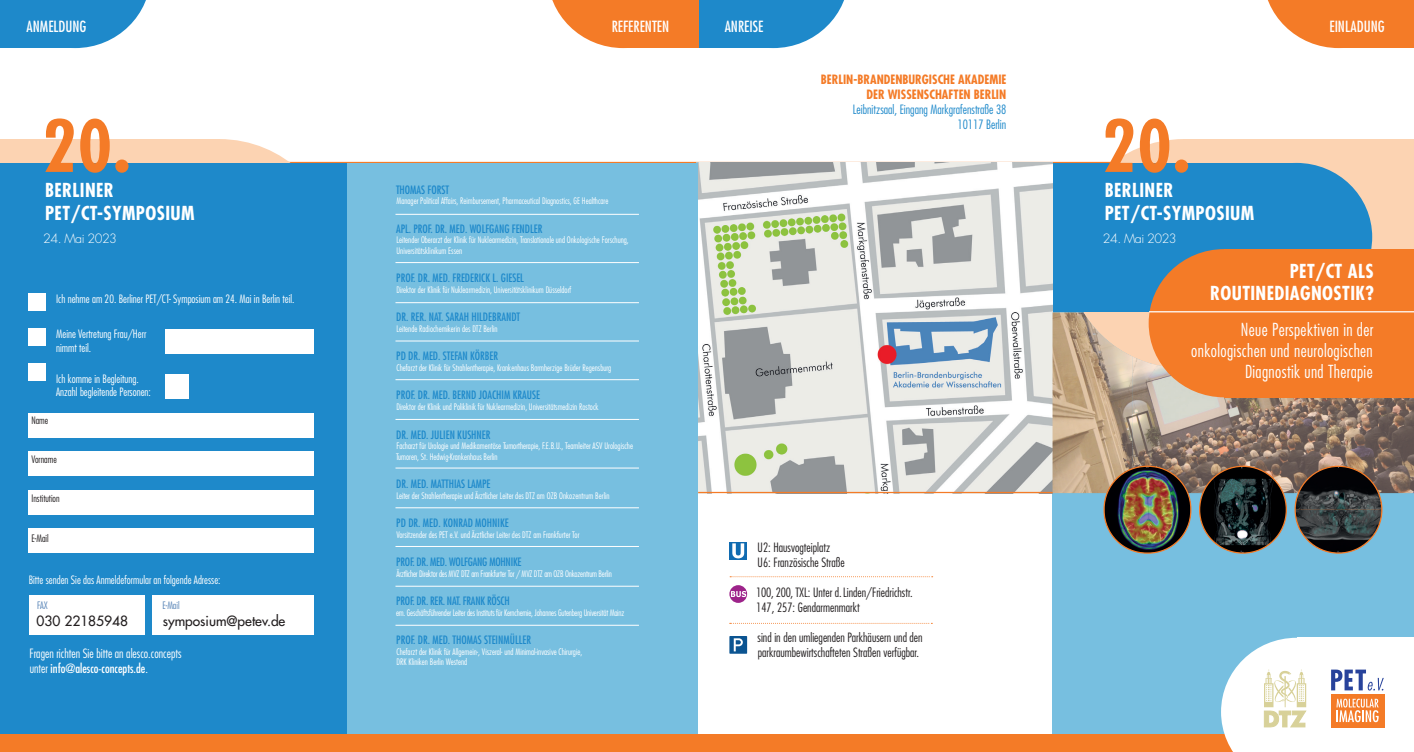
<style>
.page{position:relative;width:1414px;height:752px;background:#fff}
.page>*{position:absolute;margin:0;border:0;box-sizing:border-box;transform-origin:0 0}
.t1{font:700 condensed 69.62px "Futura Std";color:#f47b27}
.t2{font:700 condensed 18.75px/22.5px "Futura Std";letter-spacing:.02em;color:#fff}
.t3{font:300 condensed 17.5px/21px "Futura Std";letter-spacing:.02em;color:#fff;text-align:right}
.t4{font:condensed 15px "Futura Std";color:#fff}
.t5{font:500 13.75px "Futura Std";color:#231f20}
.t6{font:300 condensed 12.5px/15px "Futura Std";color:#231f20}
.t7{font:300 condensed 12.5px/15px "Futura Std";color:#fff}
.t8{font:700 condensed 12.5px/15px "Futura Std";color:#f47b27;text-align:right}
.t9{font:300 condensed 12.5px/15px "Futura Std";color:#1e89ca;text-align:right}
.t10{font:300 12.5px "Futura Std";letter-spacing:-.04em;color:#fff}
.t11{font:condensed 11.25px "Futura Std";color:#1e89ca}
.t12{font:300 condensed 11.25px/13.5px "Futura Std";color:#fff}
.t13{font:condensed 11.25px "Futura Std";letter-spacing:-.02em;color:#1e89ca}
.t14{font:300 condensed 10px "Futura Std";color:#231f20}
.t15{font:300 condensed 10px "Futura Std";color:#5683b6}
.t16{font:300 condensed 8.75px/10.5px "Futura Std";color:#fff}
.t17{font:300 condensed 8.75px "Futura Std";letter-spacing:-.02em;color:#fff}
.s1{font-weight:400}
</style>
<div class="page">
<hr style="left:286px;top:162px;width:826px;height:1px;background:#f47b27">
<div style="left:0;top:139px;width:219px;height:229px;background:#fcd3b2"></div>
<div style="left:102px;top:139px;width:234px;height:229px;background:#fcd3b2;border-radius:50%"></div>
<div style="left:1052px;top:312px;width:362px;height:422px;background:#77bfe0"></div>
<div style="left:1184px;top:139px;width:230px;height:229px;background:#fcd3b2"></div>
<div style="left:1067px;top:139px;width:234px;height:229px;background:#fcd3b2;border-radius:50%"></div>
<div style="left:1052px;top:163px;width:244px;height:148px;background:#1e89ca"></div>
<div style="left:1221px;top:163px;width:151px;height:148px;background:#1e89ca;border-radius:50%"></div>
<div style="left:0;top:163px;width:347px;height:571px;background:#1e89ca"></div>
<img style="left:698px;top:163px;width:354px;height:328px">
<div style="left:347px;top:163px;width:351px;height:571px;background:#77bfe0"></div>
<svg style="left:1267px;top:0;width:147px;height:48px;background:#f58d44"></svg>
<div style="left:729px;top:541px;width:18px;height:18px;background:#106bb1"></div>
<svg style="left:732px;top:543px;width:12px;height:15px"></svg>
<svg style="left:729px;top:585px;width:18px;height:17px"></svg>
<svg style="left:731px;top:590px;width:15px;height:6px"></svg>
<div style="left:729px;top:635px;width:18px;height:18px;background:#0b5491"></div>
<svg style="left:734px;top:638px;width:9px;height:13px"></svg>
<hr style="left:395px;top:214px;width:244px;height:1px;background:#fff">
<hr style="left:395px;top:262px;width:244px;height:1px;background:#fff">
<hr style="left:395px;top:302px;width:244px;height:1px;background:#fff">
<hr style="left:395px;top:340px;width:244px;height:1px;background:#fff">
<hr style="left:395px;top:379px;width:244px;height:1px;background:#fff">
<hr style="left:395px;top:419px;width:244px;height:1px;background:#fff">
<hr style="left:395px;top:507px;width:244px;height:1px;background:#fff">
<hr style="left:395px;top:546px;width:244px;height:1px;background:#fff">
<div style="left:29px;top:294px;width:17px;height:17px;background:#fff"></div>
<div style="left:29px;top:328px;width:17px;height:18px;background:#fff"></div>
<div style="left:29px;top:363px;width:17px;height:17px;background:#fff"></div>
<div style="left:28px;top:528px;width:286px;height:24px;background:#fff"></div>
<div style="left:28px;top:489px;width:286px;height:25px;background:#fff"></div>
<div style="left:28px;top:451px;width:286px;height:25px;background:#fff"></div>
<div style="left:28px;top:413px;width:286px;height:24px;background:#fff"></div>
<div style="left:29px;top:595px;width:115px;height:39px;background:#fff"></div>
<div style="left:153px;top:595px;width:161px;height:39px;background:#fff"></div>
<div style="left:165px;top:328px;width:149px;height:25px;background:#fff"></div>
<div style="left:165px;top:373px;width:24px;height:25px;background:#fff"></div>
<svg style="left:730px;top:576px;width:203px;height:1px"></svg>
<svg style="left:730px;top:622px;width:202px;height:1px"></svg>
<div style="left:0;top:734px;width:1414px;height:17px;background:#f47b27"></div>
<div style="left:1296px;top:637px;width:118px;height:114px;background:#fff"></div>
<svg style="left:1221px;top:637px;width:163px;height:114px"></svg>
<svg style="left:1052px;top:493px;width:362px;height:1px"></svg>
<img style="left:1052px;top:312px;width:80px;height:181px">
<img style="left:1132px;top:368px;width:121px;height:88px">
<img style="left:1253px;top:397px;width:121px;height:59px">
<img style="left:1374px;top:397px;width:40px;height:96px">
<img style="left:1132px;top:456px;width:242px;height:37px">
<svg style="left:1084px;top:312px;width:79px;height:56px"></svg>
<div style="left:1224px;top:249px;width:190px;height:148px;background:#f47b27"></div>
<div style="left:1148px;top:249px;width:152px;height:148px;background:#f47b27;border-radius:50%"></div>
<hr style="left:1149px;top:311px;width:265px;height:1px;background:#fff">
<img style="left:1104px;top:466px;width:87px;height:86px">
<div style="left:1103px;top:465px;width:88px;height:88px;border:1px solid #f47b27;border-radius:43px"></div>
<img style="left:1199px;top:466px;width:87px;height:86px;border-radius:43px">
<img style="left:1295px;top:466px;width:87px;height:86px">
<hr style="left:698px;top:491px;width:354px;height:2px;background:#f47b27">
<svg style="left:552px;top:0;width:292px;height:48px;background:#999289"></svg>
<svg style="left:0;top:0;width:146px;height:48px;background:#3b98d1"></svg>
<hr style="left:395px;top:467px;width:244px;height:1px;background:#fff">
<hr style="left:395px;top:585px;width:244px;height:1px;background:#fff">
<hr style="left:395px;top:624px;width:244px;height:1px;background:#fff">
<h3 class="t4" style="left:27px;top:18px;width:61px">ANMELDUNG</h3>
<h3 class="t4" style="left:612px;top:18px;width:59px">REFERENTEN</h3>
<h3 class="t4" style="left:725px;top:18px;width:40px">ANREISE</h3>
<h1 class="t1" style="left:42px;top:103px;width:90px">20.</h1>
<h3 class="t8" style="left:821px;top:72px;width:187px">BERLIN-BRANDENBURGISCHE AKADEMIE<br>DER WISSENSCHAFTEN BERLIN</h3>
<h3 class="t9" style="left:853px;top:102px;width:155px">Leibnitzsaal, Eingang Markgrafenstraße 38<br>10117 Berlin</h3>
<h2 class="t2" style="left:45px;top:179px;width:151px">BERLINER<br>PET/CT-SYMPOSIUM</h2>
<h3 class="t10" style="left:43px;top:231px;width:75px">24. Mai 2023</h3>
<p class="t12" style="left:56px;top:292px;width:240px">Ich nehme am 20. Berliner PET/CT- Symposium am 24. Mai in Berlin teil.</p>
<p class="t12" style="left:56px;top:327px;width:92px">Meine Vertretung Frau/Herr nimmt teil.</p>
<p class="t12" style="left:56px;top:371px;width:96px">Ich komme in Begleitung.<br>Anzahl begleitende Personen:</p>
<p class="t14" style="left:31px;top:414px;width:18px">Name</p>
<p class="t14" style="left:31px;top:453px;width:27px">Vorname</p>
<p class="t14" style="left:31px;top:492px;width:30px">Institution</p>
<p class="t14" style="left:31px;top:531px;width:19px">E-Mail</p>
<p class="t12" style="left:29px;top:573px;width:193px">Bitte senden Sie das Anmeldeformular an folgende Adresse:</p>
<p class="t15" style="left:37px;top:599px;width:12px">FAX</p>
<p class="t15" style="left:162px;top:599px;width:19px">E-Mail</p>
<h3 class="t5" style="left:37px;top:612px;width:93px">030 22185948</h3>
<h3 class="t5" style="left:163px;top:612px;width:124px">symposium@petev.de</h3>
<h3 class="t7" style="left:29px;top:645px;width:154px">Fragen richten Sie bitte an alesco.concepts unter <span class="s1">info@alesco-concepts.de</span>.</h3>
<p class="t11" style="left:396px;top:183px;width:55px">THOMAS FORST</p>
<p class="t16" style="left:396px;top:196px;width:213px">Manager Political Affairs, Reimbursement, Pharmaceutical Diagnostics, GE Healthcare</p>
<p class="t11" style="left:396px;top:222px;width:148px">APL. PROF. DR. MED. WOLFGANG FENDLER</p>
<p class="t16" style="left:396px;top:235px;width:234px">Leitender Oberarzt der Klinik für Nuklearmedizin, Translationale und Onkologische Forschung,<br>Universitätsklinikum Essen</p>
<p class="t11" style="left:396px;top:271px;width:129px">PROF. DR. MED. FREDERICK L. GIESEL</p>
<p class="t16" style="left:396px;top:284px;width:176px">Direktor der Klinik für Nuklearmedizin, Universitätsklinikum Düsseldorf</p>
<p class="t11" style="left:396px;top:310px;width:125px">DR. RER. NAT. SARAH HILDEBRANDT</p>
<p class="t16" style="left:396px;top:323px;width:103px">Leitende Radiochemikerin des DTZ Berlin</p>
<p class="t11" style="left:396px;top:349px;width:103px">PD DR. MED. STEFAN KÖRBER</p>
<p class="t16" style="left:396px;top:362px;width:216px">Chefarzt der Klinik für Strahlentherapie, Krankenhaus Barmherzige Brüder Regensburg</p>
<p class="t11" style="left:396px;top:388px;width:145px">PROF. DR. MED. BERND JOACHIM KRAUSE</p>
<p class="t16" style="left:396px;top:401px;width:204px">Direktor der Klinik und Poliklinik für Nuklearmedizin, Universitätsmedizin Rostock</p>
<p class="t11" style="left:396px;top:427px;width:96px">DR. MED. JULIEN KUSHNER</p>
<p class="t16" style="left:396px;top:440px;width:238px">Facharzt für Urologie und Medikamentöse Tumortherapie, F.E.B.U., Teamleiter ASV Urologische<br>Tumoren, St. Hedwig-Krankenhaus Berlin</p>
<p class="t11" style="left:396px;top:477px;width:96px">DR. MED. MATTHIAS LAMPE</p>
<p class="t16" style="left:396px;top:490px;width:215px">Leiter der Strahlentherapie und Ärztlicher Leiter des DTZ am OZB Onkozentrum Berlin</p>
<p class="t11" style="left:396px;top:516px;width:114px">PD DR. MED. KONRAD MOHNIKE</p>
<p class="t16" style="left:396px;top:529px;width:185px">Vorsitzender des PET e.V. und Ärztlicher Leiter des DTZ am Frankfurter Tor</p>
<p class="t13" style="left:396px;top:555px;width:127px">PROF. DR. MED. WOLFGANG MOHNIKE</p>
<p class="t17" style="left:396px;top:568px;width:217px">Ärztlicher Direktor des MVZ DTZ am Frankfurter Tor / MVZ DTZ am OZB Onkozentrum Berlin</p>
<p class="t13" style="left:396px;top:594px;width:115px">PROF. DR. RER. NAT. FRANK RÖSCH</p>
<p class="t17" style="left:396px;top:607px;width:230px">em. Geschäftsführender Leiter des Instituts für Kernchemie, Johannes Gutenberg Universität Mainz</p>
<p class="t11" style="left:396px;top:633px;width:136px">PROF. DR. MED. THOMAS STEINMÜLLER</p>
<p class="t16" style="left:396px;top:646px;width:187px">Chefarzt der Klinik für Allgemein-, Viszeral- und Minimal-invasive Chirurgie,<br>DRK Kliniken Berlin Westend</p>
<h3 class="t6" style="left:758px;top:540px;width:88px">U2: Hausvogteiplatz<br>U6: Französische Straße</h3>
<h3 class="t6" style="left:756px;top:585px;width:158px">100, 200, TXL: Unter d. Linden/Friedrichstr.<br>147, 257: Gendarmenmarkt</h3>
<h3 class="t6" style="left:757px;top:630px;width:167px">sind in den umliegenden Parkhäusern und den parkraumbewirtschafteten Straßen verfügbar.</h3>
<h1 class="t1" style="left:1102px;top:103px;width:90px">20.</h1>
<h2 class="t2" style="left:1105px;top:179px;width:151px">BERLINER<br>PET/CT-SYMPOSIUM</h2>
<h3 class="t10" style="left:1103px;top:231px;width:75px">24. Mai 2023</h3>
<h3 class="t4" style="left:1329px;top:18px;width:57px">EINLADUNG</h3>
<h2 class="t2" style="left:1210px;top:259px;width:165px;text-align:right">PET/CT ALS<br>ROUTINEDIAGNOSTIK?</h2>
<h3 class="t3" style="left:1191px;top:319px;width:184px">Neue Perspektiven in der onkologischen und neurologischen<br>Diagnostik und Therapie</h3>
</div>
